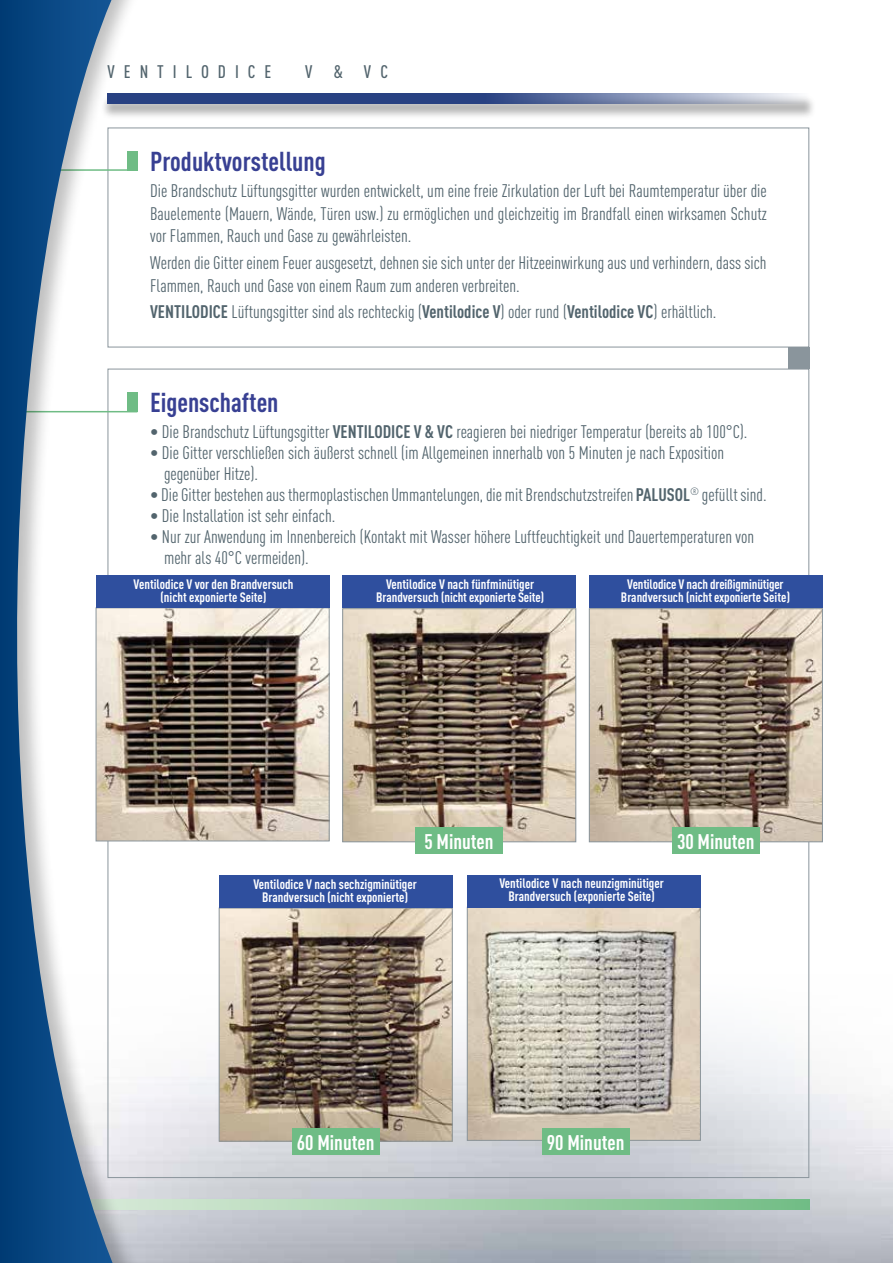
<style>
.page{position:relative;width:893px;height:1263px;background:#fff}
.page>*{position:absolute;margin:0;border:0;box-sizing:border-box;transform-origin:0 0}
.t1{font:700 27px "DIN Cond";color:#384093}
.t2{font:700 20.85px "DIN Cond";color:#fff}
.t3{font:18px/22.5px "DIN Cond";color:#52646d}
.t4{font:500 18px "DIN Cond";letter-spacing:.5em;color:#52646d}
.t5{font:700 13.5px/13.5px "DIN Cond";color:#fff;text-align:center}
.s1{font-weight:700}
</style>
<div class="page">
<svg style="left:145px;top:1199px;width:664px;height:11px;background:#a3d1ab"></svg>
<div style="left:100px;top:95px;width:716px;height:25px;background:#000;opacity:.3"></div>
<svg style="left:145px;top:94px;width:664px;height:10px;background:#56699b"></svg>
<img style="left:221px;top:910px;width:230px;height:229px">
<div style="left:219px;top:908px;width:234px;height:233px;border:1px solid #8a959c"></div>
<img style="left:469px;top:909px;width:230px;height:230px">
<div style="left:467px;top:907px;width:234px;height:234px;border:1px solid #8a959c"></div>
<img style="left:145px;top:609px;width:183px;height:230px">
<div style="left:96px;top:575px;width:234px;height:33px;background:#2f4f9e"></div>
<div style="left:219px;top:875px;width:234px;height:33px;background:#2f4f9e"></div>
<div style="left:467px;top:875px;width:234px;height:33px;background:#2f4f9e"></div>
<img style="left:344px;top:610px;width:230px;height:230px">
<div style="left:342px;top:608px;width:234px;height:234px;border:1px solid #8a959c"></div>
<div style="left:342px;top:575px;width:234px;height:33px;background:#2f4f9e"></div>
<div style="left:415px;top:827px;width:87px;height:26px;background:#6fbc85"></div>
<img style="left:591px;top:610px;width:230px;height:230px">
<div style="left:589px;top:608px;width:234px;height:234px;border:1px solid #8a959c"></div>
<div style="left:589px;top:575px;width:234px;height:33px;background:#2f4f9e"></div>
<div style="left:672px;top:827px;width:87px;height:26px;background:#6fbc85"></div>
<div style="left:292px;top:1128px;width:87px;height:26px;background:#6fbc85"></div>
<div style="left:542px;top:1128px;width:87px;height:26px;background:#6fbc85"></div>
<div style="left:788px;top:347px;width:21px;height:22px;background:#8a959c"></div>
<div style="left:0;top:0;width:145px;height:1263px;background:#000;opacity:.25"></div>
<svg style="left:0;top:0;width:113px;height:1263px"></svg>
<p class="t4" style="left:108px;top:61px;width:165px">VENTILODICE</p>
<p class="t4" style="left:305px;top:61px;width:84px">V &amp; V C</p>
<h1 class="t1" style="left:150px;top:145px;width:177px">Produktvorstellung</h1>
<p class="t3" style="left:150px;top:180px;width:618px;text-align:justify">Die Brandschutz Lüftungsgitter wurden entwickelt, um eine freie Zirkulation der Luft bei Raumtemperatur über die Bauelemente (Mauern, Wände, Türen usw.) zu ermöglichen und gleichzeitig im Brandfall einen wirksamen Schutz vor Flammen, Rauch und Gase zu gewährleisten.</p>
<p class="t3" style="left:150px;top:251px;width:618px">Werden die Gitter einem Feuer ausgesetzt, dehnen sie sich unter der Hitzeeinwirkung aus und verhindern, dass sich<br>Flammen, Rauch und Gase von einem Raum zum anderen verbreiten.</p>
<p class="t3" style="left:150px;top:301px;width:568px"><span class="s1">VENTILODICE</span> Lüftungsgitter sind als rechteckig (<span class="s1">Ventilodice V</span>) oder rund (<span class="s1">Ventilodice VC</span>) erhältlich.</p>
<h1 class="t1" style="left:150px;top:386px;width:130px">Eigenschaften</h1>
<p class="t3" style="left:150px;top:420px;width:599px">• Die Brandschutz Lüftungsgitter <span class="s1">VENTILODICE V &amp; VC</span> reagieren bei niedriger Temperatur (bereits ab 100°C).</p>
<p class="t3" style="left:164px;top:442px;width:562px;line-height:21px;text-indent:-14px">• Die Gitter verschließen sich äußerst schnell (im Allgemeinen innerhalb von 5 Minuten je nach Exposition gegenüber Hitze).</p>
<p class="t3" style="left:150px;top:483px;width:618px">• Die Gitter bestehen aus thermoplastischen Ummantelungen, die mit Brendschutzstreifen <span class="s1">PALUSOL</span><sup>®</sup> gefüllt sind.</p>
<p class="t3" style="left:150px;top:504px;width:187px">• Die Installation ist sehr einfach.</p>
<p class="t3" style="left:164px;top:526px;width:592px;line-height:21px;text-indent:-14px">• Nur zur Anwendung im Innenbereich (Kontakt mit Wasser höhere Luftfeuchtigkeit und Dauertemperaturen von mehr als 40°C vermeiden).</p>
<p class="t5" style="left:134px;top:577px;width:161px">Ventilodice V vor den Brandversuch (nicht exponierte Seite)</p>
<p class="t5" style="left:376px;top:577px;width:170px">Ventilodice V nach fünfminütiger<br>Brandversuch (nicht exponierte Seite)</p>
<p class="t5" style="left:621px;top:577px;width:170px">Ventilodice V nach dreißigminütiger<br>Brandversuch (nicht exponierte Seite)</p>
<p class="t2" style="left:424px;top:828px;width:71px">5 Minuten</p>
<p class="t2" style="left:677px;top:828px;width:79px">30 Minuten</p>
<p class="t5" style="left:253px;top:877px;width:165px">Ventilodice V nach sechzigminütiger<br>Brandversuch (nicht exponierte)</p>
<p class="t5" style="left:499px;top:876px;width:166px">Ventilodice V nach neunzigminütiger<br>Brandversuch (exponierte Seite)</p>
<p class="t2" style="left:297px;top:1129px;width:79px">60 Minuten</p>
<p class="t2" style="left:547px;top:1129px;width:79px">90 Minuten</p>
</div>
